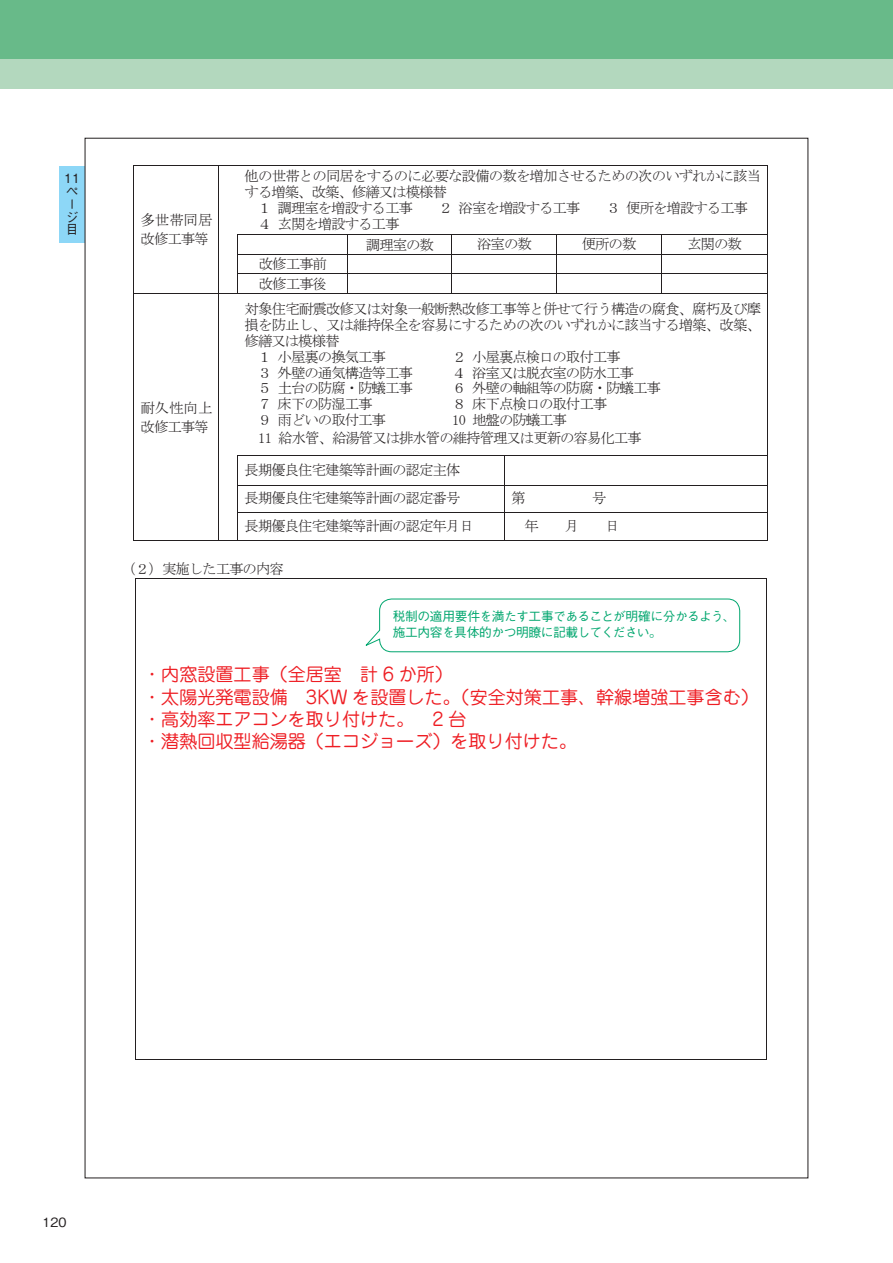
<style>
.page{position:relative;width:893px;height:1263px;background:#fff}
.page>*{position:absolute;margin:0;border:0;box-sizing:border-box;transform-origin:0 0}
.t1{font:18px/22.4px "Jun 201 Pro";color:#ee1d23}
.t2{font:14.4px/21.3px "MS Mincho";letter-spacing:-.065em;color:#231f20}
.t3{font:14.4px/18.9px "MS Mincho";letter-spacing:-.04em;color:#231f20}
.t4{font:500 12.75px/15.9px "Gothic BBB Pro";letter-spacing:-.035em;color:#00a66e}
.t5{font:500 12.75px/12.8px "Gothic BBB Pro";color:#231f20}
.t6{font:500 12.75px "Gothic BBB Pr 5";color:#231f20}
</style>
<div class="page">
<div style="left:60px;top:166px;width:25px;height:76px;background:#8dd7f7"></div>
<hr style="left:134px;top:165px;width:84px;height:1px;background:#231f20">
<svg style="left:218px;top:165px;width:20px;height:1px"></svg>
<hr style="left:238px;top:165px;width:529px;height:1px;background:#231f20">
<hr style="left:133px;top:166px;width:1px;height:68px;background:#231f20">
<hr style="left:218px;top:166px;width:1px;height:68px;background:#231f20">
<hr style="left:767px;top:166px;width:1px;height:68px;background:#231f20">
<hr style="left:238px;top:234px;width:109px;height:1px;background:#231f20">
<hr style="left:348px;top:234px;width:103px;height:1px;background:#231f20">
<hr style="left:452px;top:234px;width:104px;height:1px;background:#231f20">
<hr style="left:557px;top:234px;width:104px;height:1px;background:#231f20">
<hr style="left:661px;top:234px;width:106px;height:1px;background:#231f20">
<hr style="left:238px;top:254px;width:109px;height:1px;background:#231f20">
<hr style="left:348px;top:254px;width:103px;height:1px;background:#231f20">
<hr style="left:452px;top:254px;width:104px;height:1px;background:#231f20">
<hr style="left:557px;top:254px;width:104px;height:1px;background:#231f20">
<hr style="left:661px;top:254px;width:106px;height:1px;background:#231f20">
<hr style="left:238px;top:274px;width:109px;height:1px;background:#231f20">
<hr style="left:348px;top:274px;width:103px;height:1px;background:#231f20">
<hr style="left:452px;top:274px;width:104px;height:1px;background:#231f20">
<hr style="left:557px;top:274px;width:104px;height:1px;background:#231f20">
<hr style="left:661px;top:274px;width:106px;height:1px;background:#231f20">
<svg style="left:133px;top:234px;width:1px;height:60px"></svg>
<hr style="left:134px;top:293px;width:84px;height:1px;background:#231f20">
<svg style="left:218px;top:234px;width:21px;height:60px"></svg>
<hr style="left:238px;top:293px;width:109px;height:1px;background:#231f20">
<svg style="left:347px;top:234px;width:1px;height:60px"></svg>
<hr style="left:348px;top:293px;width:103px;height:1px;background:#231f20">
<svg style="left:451px;top:234px;width:1px;height:60px"></svg>
<hr style="left:452px;top:293px;width:104px;height:1px;background:#231f20">
<svg style="left:556px;top:234px;width:1px;height:60px"></svg>
<hr style="left:557px;top:293px;width:104px;height:1px;background:#231f20">
<svg style="left:661px;top:235px;width:1px;height:58px"></svg>
<hr style="left:661px;top:293px;width:106px;height:1px;background:#231f20">
<svg style="left:767px;top:234px;width:1px;height:60px"></svg>
<hr style="left:133px;top:294px;width:1px;height:161px;background:#231f20">
<hr style="left:218px;top:294px;width:1px;height:161px;background:#231f20">
<hr style="left:767px;top:294px;width:1px;height:161px;background:#231f20">
<hr style="left:238px;top:455px;width:266px;height:1px;background:#231f20">
<hr style="left:504px;top:455px;width:263px;height:1px;background:#231f20">
<hr style="left:238px;top:485px;width:266px;height:1px;background:#231f20">
<hr style="left:504px;top:485px;width:263px;height:1px;background:#231f20">
<hr style="left:238px;top:512px;width:266px;height:1px;background:#231f20">
<hr style="left:504px;top:512px;width:263px;height:1px;background:#231f20">
<svg style="left:133px;top:455px;width:1px;height:86px"></svg>
<hr style="left:134px;top:540px;width:84px;height:1px;background:#231f20">
<svg style="left:218px;top:455px;width:20px;height:86px"></svg>
<hr style="left:238px;top:540px;width:266px;height:1px;background:#231f20">
<svg style="left:504px;top:456px;width:1px;height:84px"></svg>
<hr style="left:504px;top:540px;width:263px;height:1px;background:#231f20">
<svg style="left:767px;top:455px;width:1px;height:86px"></svg>
<hr style="left:136px;top:578px;width:630px;height:1px;background:#231f20">
<hr style="left:136px;top:579px;width:1px;height:480px;background:#231f20">
<hr style="left:136px;top:1059px;width:630px;height:1px;background:#231f20">
<hr style="left:766px;top:579px;width:1px;height:480px;background:#231f20">
<div style="left:0;top:0;width:893px;height:60px;background:#68ba89"></div>
<div style="left:0;top:60px;width:893px;height:29px;background:#b3d8be"></div>
<svg style="left:365px;top:598px;width:375px;height:55px"></svg>
<p class="t5" style="left:64px;top:171px;width:18px">11ページ目</p>
<p class="t3" style="left:141px;top:211px;width:73px">多世帯同居改修工事等</p>
<p class="t3" style="left:141px;top:398px;width:73px">耐久性向上改修工事等</p>
<p class="t2" style="left:245px;top:165px;width:518px">他の世帯との同居をするのに必要な設備の数を増加させるための次のいずれかに該当</p>
<p class="t2" style="left:245px;top:181px;width:204px">する増築、改築、修繕又は模様替</p>
<p class="t2" style="left:257px;top:197px;width:157px">１調理室を増設する工事</p>
<p class="t2" style="left:439px;top:197px;width:143px">２浴室を増設する工事</p>
<p class="t2" style="left:606px;top:197px;width:143px">３便所を増設する工事</p>
<p class="t2" style="left:366px;top:213px;width:70px;text-indent:-108px">４玄関を増設する工事<br>調理室の数</p>
<p class="t2" style="left:477px;top:233px;width:56px">浴室の数</p>
<p class="t2" style="left:582px;top:233px;width:56px">便所の数</p>
<p class="t2" style="left:687px;top:233px;width:56px">玄関の数</p>
<p class="t2" style="left:259px;top:254px;width:70px;line-height:19.8px">改修工事前改修工事後</p>
<p class="t2" style="left:245px;top:298px;width:518px">対象住宅耐震改修又は対象一般断熱改修工事等と併せて行う構造の腐食、腐朽及び摩</p>
<p class="t2" style="left:245px;top:314px;width:518px">損を防止し、又は維持保全を容易にするための次のいずれかに該当する増築、改築、</p>
<p class="t2" style="left:245px;top:330px;width:97px">修繕又は模様替</p>
<p class="t2" style="left:257px;top:346px;width:130px">１小屋裏の換気工事</p>
<p class="t2" style="left:452px;top:346px;width:170px">２小屋裏点検口の取付工事</p>
<p class="t2" style="left:257px;top:362px;width:157px">３外壁の通気構造等工事</p>
<p class="t2" style="left:452px;top:362px;width:184px">４浴室又は脱衣室の防水工事</p>
<p class="t2" style="left:257px;top:377px;width:157px">５土台の防腐・防蟻工事</p>
<p class="t2" style="left:452px;top:377px;width:210px">６外壁の軸組等の防腐・防蟻工事</p>
<p class="t2" style="left:257px;top:393px;width:117px">７床下の防湿工事</p>
<p class="t2" style="left:452px;top:393px;width:157px">８床下点検口の取付工事</p>
<p class="t2" style="left:257px;top:409px;width:130px">９雨どいの取付工事</p>
<p class="t2" style="left:258px;top:411px;width:385px;line-height:18px;text-indent:194px">10 地盤の防蟻工事<br>11 給水管、給湯管又は排水管の維持管理又は更新の容易化工事</p>
<p class="t2" style="left:245px;top:455px;width:217px;line-height:28.5px">長期優良住宅建築等計画の認定主体長期優良住宅建築等計画の認定番号</p>
<p class="t2" style="left:511px;top:487px;width:16px">第</p>
<p class="t2" style="left:592px;top:487px;width:16px">号</p>
<p class="t2" style="left:245px;top:515px;width:231px">長期優良住宅建築等計画の認定年月日</p>
<p class="t2" style="left:525px;top:515px;width:16px">年</p>
<p class="t2" style="left:565px;top:515px;width:16px">月</p>
<p class="t2" style="left:605px;top:515px;width:16px">日</p>
<p class="t2" style="left:122px;top:558px;width:164px">（２）実施した工事の内容</p>
<p class="t4" style="left:393px;top:607px;width:344px">税制の適用要件を満たす工事であることが明確に分かるよう、施工内容を具体的かつ明瞭に記載してください。</p>
<p class="t1" style="left:143px;top:661px;width:617px">・内窓設置工事（全居室　計 6 か所）<br>・太陽光発電設備　3KW を設置した。（安全対策工事、幹線増強工事含む）・高効率エアコンを取り付けた。　2 台<br>・潜熱回収型給湯器（エコジョーズ）を取り付けた。</p>
<p class="t6" style="left:43px;top:1212px;width:26px">120</p>
</div>
